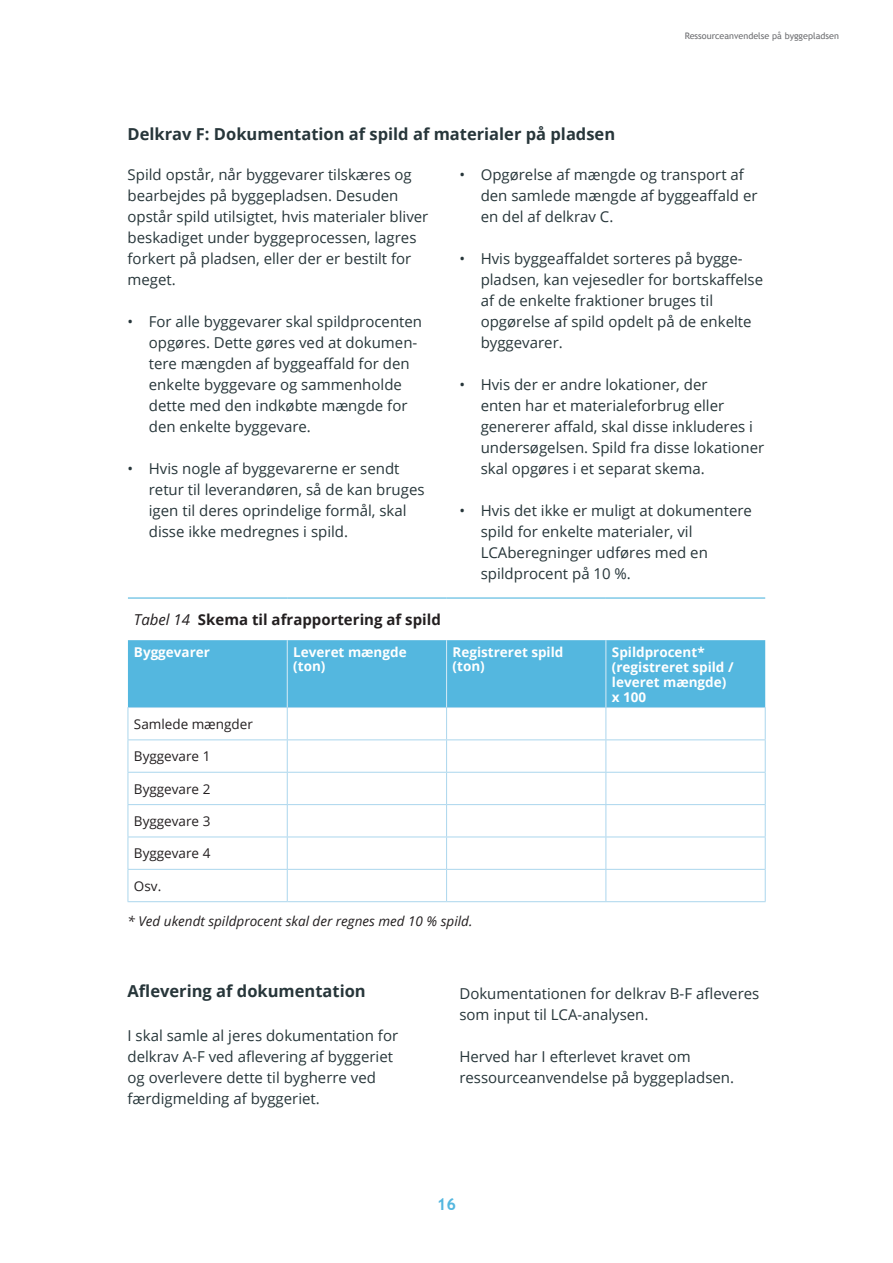
<style>
.page{position:relative;width:893px;height:1263px;background:#fff}
.page>*{position:absolute;margin:0;border:0;box-sizing:border-box;transform-origin:0 0}
.underoverskrift1{font:700 16.5px "Open Sans";color:#27363a}
.t1{font:700 16.5px "Trebuchet MS";color:#54b7df}
.Brødtekst{font:15px/21px "Open Sans";color:#27363a}
.t2{font:700 15px "Open Sans";color:#231f20}
.t3{font:700 13.5px/15px "Open Sans";color:#fff}
.t4{font:13.5px "Open Sans";color:#231f20}
.t5{font:italic 13.5px "Open Sans";color:#231f20}
.t6{font:9px "Trebuchet MS";color:#6c6d70}
.s1{font-weight:400;font-style:italic}
</style>
<div class="page">
<svg style="left:286px;top:708px;width:479px;height:193px"></svg>
<div style="left:128px;top:640px;width:637px;height:67px;background:#54b7df"></div>
<svg style="left:129px;top:740px;width:158px;height:161px"></svg>
<hr style="left:128px;top:707px;width:159px;height:1px;background:#abd6ed">
<hr style="left:128px;top:708px;width:1px;height:31px;background:#abd6ed">
<hr style="left:287px;top:707px;width:160px;height:1px;background:#abd6ed">
<hr style="left:287px;top:708px;width:1px;height:31px;background:#abd6ed">
<hr style="left:447px;top:707px;width:159px;height:1px;background:#abd6ed">
<hr style="left:446px;top:708px;width:1px;height:31px;background:#abd6ed">
<hr style="left:606px;top:707px;width:160px;height:1px;background:#abd6ed">
<hr style="left:605px;top:708px;width:1px;height:31px;background:#abd6ed">
<hr style="left:765px;top:708px;width:1px;height:31px;background:#abd6ed">
<hr style="left:128px;top:739px;width:159px;height:1px;background:#abd6ed">
<hr style="left:128px;top:740px;width:1px;height:32px;background:#abd6ed">
<hr style="left:287px;top:739px;width:160px;height:1px;background:#abd6ed">
<hr style="left:287px;top:740px;width:1px;height:32px;background:#abd6ed">
<hr style="left:447px;top:739px;width:159px;height:1px;background:#abd6ed">
<hr style="left:446px;top:740px;width:1px;height:32px;background:#abd6ed">
<hr style="left:606px;top:739px;width:160px;height:1px;background:#abd6ed">
<hr style="left:605px;top:740px;width:1px;height:32px;background:#abd6ed">
<hr style="left:765px;top:740px;width:1px;height:32px;background:#abd6ed">
<hr style="left:128px;top:772px;width:159px;height:1px;background:#abd6ed">
<hr style="left:128px;top:773px;width:1px;height:31px;background:#abd6ed">
<hr style="left:287px;top:772px;width:160px;height:1px;background:#abd6ed">
<hr style="left:287px;top:773px;width:1px;height:31px;background:#abd6ed">
<hr style="left:447px;top:772px;width:159px;height:1px;background:#abd6ed">
<hr style="left:446px;top:773px;width:1px;height:31px;background:#abd6ed">
<hr style="left:606px;top:772px;width:160px;height:1px;background:#abd6ed">
<hr style="left:605px;top:773px;width:1px;height:31px;background:#abd6ed">
<hr style="left:765px;top:773px;width:1px;height:31px;background:#abd6ed">
<hr style="left:128px;top:804px;width:159px;height:1px;background:#abd6ed">
<hr style="left:128px;top:805px;width:1px;height:32px;background:#abd6ed">
<hr style="left:287px;top:804px;width:160px;height:1px;background:#abd6ed">
<hr style="left:287px;top:805px;width:1px;height:32px;background:#abd6ed">
<hr style="left:447px;top:804px;width:159px;height:1px;background:#abd6ed">
<hr style="left:446px;top:805px;width:1px;height:32px;background:#abd6ed">
<hr style="left:606px;top:804px;width:160px;height:1px;background:#abd6ed">
<hr style="left:605px;top:805px;width:1px;height:32px;background:#abd6ed">
<hr style="left:765px;top:805px;width:1px;height:32px;background:#abd6ed">
<hr style="left:128px;top:837px;width:159px;height:1px;background:#abd6ed">
<hr style="left:128px;top:837px;width:1px;height:32px;background:#abd6ed">
<hr style="left:287px;top:837px;width:160px;height:1px;background:#abd6ed">
<hr style="left:287px;top:837px;width:1px;height:32px;background:#abd6ed">
<hr style="left:447px;top:837px;width:159px;height:1px;background:#abd6ed">
<hr style="left:446px;top:837px;width:1px;height:32px;background:#abd6ed">
<hr style="left:606px;top:837px;width:160px;height:1px;background:#abd6ed">
<hr style="left:605px;top:837px;width:1px;height:32px;background:#abd6ed">
<hr style="left:765px;top:837px;width:1px;height:32px;background:#abd6ed">
<hr style="left:128px;top:869px;width:159px;height:1px;background:#abd6ed">
<hr style="left:128px;top:870px;width:1px;height:31px;background:#abd6ed">
<hr style="left:287px;top:869px;width:160px;height:1px;background:#abd6ed">
<hr style="left:287px;top:870px;width:1px;height:31px;background:#abd6ed">
<hr style="left:447px;top:869px;width:159px;height:1px;background:#abd6ed">
<hr style="left:446px;top:870px;width:1px;height:31px;background:#abd6ed">
<hr style="left:606px;top:869px;width:160px;height:1px;background:#abd6ed">
<hr style="left:605px;top:870px;width:1px;height:31px;background:#abd6ed">
<hr style="left:765px;top:870px;width:1px;height:31px;background:#abd6ed">
<hr style="left:128px;top:901px;width:159px;height:1px;background:#abd6ed">
<hr style="left:287px;top:901px;width:160px;height:1px;background:#abd6ed">
<hr style="left:447px;top:901px;width:159px;height:1px;background:#abd6ed">
<hr style="left:606px;top:901px;width:160px;height:1px;background:#abd6ed">
<hr style="left:287px;top:640px;width:1px;height:67px;background:#d7ebf6">
<hr style="left:446px;top:640px;width:1px;height:67px;background:#d7ebf6">
<hr style="left:605px;top:640px;width:1px;height:67px;background:#d7ebf6">
<hr style="left:128px;top:597px;width:159px;height:2px;background:#54b7df">
<hr style="left:287px;top:597px;width:160px;height:2px;background:#54b7df">
<hr style="left:447px;top:597px;width:159px;height:2px;background:#54b7df">
<hr style="left:606px;top:597px;width:159px;height:2px;background:#54b7df">
<p class="underoverskrift1" style="left:128px;top:123px;width:489px">Delkrav F: Dokumentation af spild af materialer på pladsen</p>
<p class="t6" style="left:685px;top:30px;width:156px">Ressourceanvendelse på byggepladsen</p>
<p class="Brødtekst" style="left:128px;top:164px;width:302px">Spild opstår, når byggevarer tilskæres og bearbejdes på byggepladsen. Desuden opstår spild utilsigtet, hvis materialer bliver beskadiget under byggeprocessen, lagres forkert på pladsen, eller der er bestilt for meget.</p>
<p class="Brødtekst" style="left:149px;top:311px;width:275px;text-indent:-21px">• For alle byggevarer skal spildprocenten opgøres. Dette gøres ved at dokumen&shy;tere mængden af byggeaffald for den enkelte byggevare og sammenholde dette med den indkøbte mængde for den enkelte byggevare.</p>
<p class="Brødtekst" style="left:149px;top:458px;width:277px;text-indent:-21px">• Hvis nogle af byggevarerne er sendt retur til leverandøren, så de kan bruges igen til deres oprindelige formål, skal disse ikke medregnes i spild.</p>
<p class="t2" style="left:134px;top:609px;width:308px"><span class="s1">Tabel 14</span> Skema til afrapportering af spild</p>
<p class="t3" style="left:134px;top:644px;width:78px">Byggevarer</p>
<p class="t3" style="left:293px;top:644px;width:115px">Leveret mængde</p>
<p class="t3" style="left:293px;top:658px;width:34px">(ton)</p>
<p class="Brødtekst" style="left:481px;top:164px;width:278px;text-indent:-21px">• Opgørelse af mængde og transport af den samlede mængde af byggeaffald er en del af delkrav C.</p>
<p class="Brødtekst" style="left:481px;top:248px;width:284px;text-indent:-21px">• Hvis byggeaffaldet sorteres på bygge&shy;pladsen, kan vejesedler for bortskaffelse af de enkelte fraktioner bruges til opgørelse af spild opdelt på de enkelte byggevarer.</p>
<p class="Brødtekst" style="left:481px;top:374px;width:285px;text-indent:-21px">• Hvis der er andre lokationer, der<br>enten har et materialeforbrug eller genererer affald, skal disse inkluderes i undersøgelsen. Spild fra disse lokationer skal opgøres i et separat skema.</p>
<p class="Brødtekst" style="left:481px;top:500px;width:273px;text-indent:-21px">• Hvis det ikke er muligt at dokumentere spild for enkelte materialer, vil<br>LCAberegninger udføres med en spildprocent på 10 %.</p>
<p class="t3" style="left:453px;top:644px;width:112px">Registreret spild</p>
<p class="t3" style="left:453px;top:658px;width:34px">(ton)</p>
<p class="t3" style="left:612px;top:644px;width:94px">Spildprocent*</p>
<p class="t3" style="left:612px;top:659px;width:123px">(registreret spild / leveret mængde) x 100</p>
<p class="t4" style="left:134px;top:715px;width:121px">Samlede mængder</p>
<p class="t4" style="left:134px;top:747px;width:78px">Byggevare 1</p>
<p class="t4" style="left:134px;top:779px;width:78px">Byggevare 2</p>
<p class="t4" style="left:134px;top:812px;width:78px">Byggevare 3</p>
<p class="t4" style="left:134px;top:844px;width:78px">Byggevare 4</p>
<p class="t4" style="left:134px;top:876px;width:29px">Osv.</p>
<p class="t5" style="left:128px;top:911px;width:346px">* Ved ukendt spildprocent skal der regnes med 10 % spild.</p>
<p class="underoverskrift1" style="left:128px;top:979px;width:240px">Aflevering af dokumentation</p>
<p class="Brødtekst" style="left:128px;top:1025px;width:272px">I skal samle al jeres dokumentation for delkrav A-F ved aflevering af byggeriet og overlevere dette til bygherre ved færdigmelding af byggeriet.</p>
<p class="Brødtekst" style="left:459px;top:983px;width:301px">Dokumentationen for delkrav B-F afleveres som input til LCA-analysen.</p>
<p class="Brødtekst" style="left:459px;top:1046px;width:276px">Herved har I efterlevet kravet om ressourceanvendelse på byggepladsen.</p>
<p class="t1" style="left:437px;top:1194px;width:21px">16</p>
</div>
